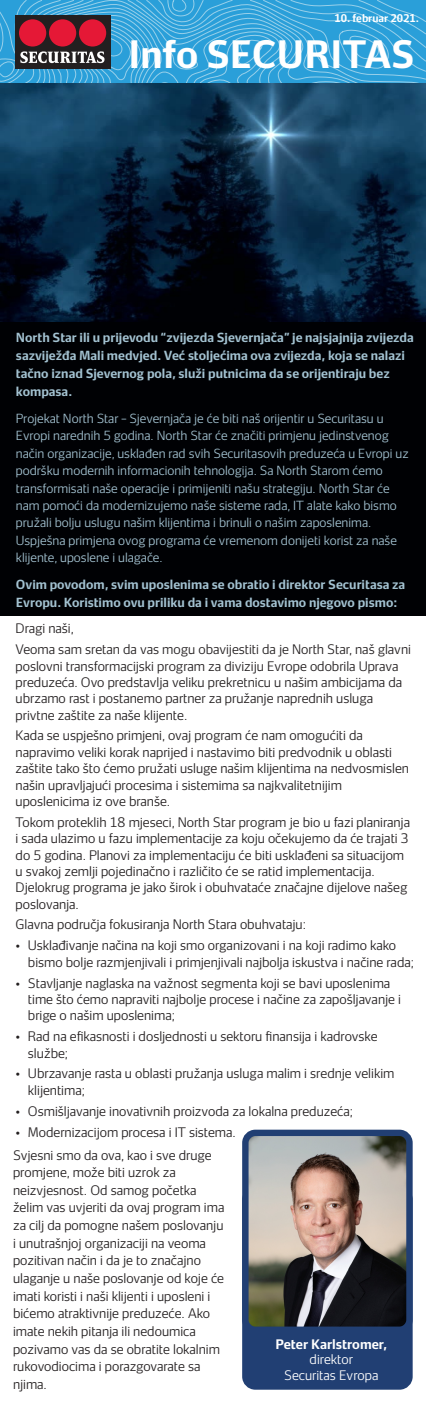
<style>
.page{position:relative;width:426px;height:1404px;background:#fff}
.page>*{position:absolute;margin:0;border:0;box-sizing:border-box;transform-origin:0 0}
.t1{font:700 36px "Securitas Sans TT";color:#fff}
.t2{font:300 12.52px/16.4px "Securitas Sans TT";color:#231f20}
.t3{font:300 12.52px/15.1px "Securitas Sans TT";color:#fff;text-align:center}
.t4{font:700 12.52px "Securitas Sans TT";color:#fff}
.t5{font:300 12px/17.4px "Securitas Sans TT";color:#a3c2d1}
.t6{font:700 12px/18.1px "Securitas Sans TT";color:#a3c2d1}
.t7{font:700 10.12px "Securitas Sans TT";color:#fff}
</style>
<div class="page">
<svg style="left:0;top:0;width:425px;height:83px;background:#4495c4"></svg>
<img style="left:0;top:83px;width:425px;height:239px">
<div style="left:0;top:322px;width:425px;height:293px;background:#000104"></div>
<div style="left:242px;top:1186px;width:170px;height:203px;background:#213f73;border:6px solid #213f73;border-radius:10px"></div>
<img style="left:249px;top:1136px;width:156px;height:189px">
<div style="left:242px;top:1129px;width:170px;height:203px;border:6px solid #213f73;border-radius:10px"></div>
<p class="t7" style="left:334px;top:14px;width:86px">10. februar 2021.</p>
<h1 class="t1" style="left:128px;top:39px;width:287px">Info SECURITAS</h1>
<p class="t6" style="left:16px;top:329px;width:399px">North Star ili u prijevodu “zvijezda Sjevernjača” je najsjajnija zvijezda sazviježđa Mali medvjed. Već stoljećima ova zvijezda, koja se nalazi tačno iznad Sjevernog pola, služi putnicima da se orijentiraju bez kompasa.</p>
<p class="t5" style="left:16px;top:410px;width:394px">Projekat North Star – Sjevernjača je će biti naš orijentir u Securitasu u Evropi narednih 5 godina. North Star će značiti primjenu jedinstvenog način organizacije, usklađen rad svih Securitasovih preduzeća u Evropi uz podršku modernih informacionih tehnologija. Sa North Starom ćemo transformisati naše operacije i primijeniti našu strategiju. North Star će nam pomoći da modernizujemo naše sisteme rada, IT alate kako bismo pružali bolju uslugu našim klijentima i brinuli o našim zaposlenima.<br>Uspješna primjena ovog programa će vremenom donijeti korist za naše klijente, uposlene i ulagače.</p>
<p class="t6" style="left:16px;top:576px;width:390px">Ovim povodom, svim uposlenima se obratio i direktor Securitasa za<br>Evropu. Koristimo ovu priliku da i vama dostavimo njegovo pismo:</p>
<p class="t2" style="left:16px;top:619px;width:396px;line-height:20.9px">Dragi naši,<br>Veoma sam sretan da vas mogu obavijestiti da je North Star, naš glavni</p>
<p class="t2" style="left:16px;top:658px;width:387px">poslovni transformacijski program za diviziju Evrope odobrila Uprava preduzeća. Ovo predstavlja veliku prekretnicu u našim ambicijama da ubrzamo rast i postanemo partner za pružanje naprednih usluga privtne zaštite za naše klijente.</p>
<p class="t2" style="left:16px;top:728px;width:394px">Kada se uspješno primjeni, ovaj program će nam omogućiti da napravimo veliki korak naprijed i nastavimo biti predvodnik u oblasti zaštite tako što ćemo pružati usluge našim klijentima na nedvosmislen našin upravljajući procesima i sistemima sa najkvalitetnijim uposlenicima iz ove branše.</p>
<p class="t2" style="left:16px;top:814px;width:395px">Tokom proteklih 18 mjeseci, North Star program je bio u fazi planiranja i sada ulazimo u fazu implementacije za koju očekujemo da će trajati 3 do 5 godina. Planovi za implementaciju će biti usklađeni sa situacijom u svakoj zemlji pojedinačno i različito će se ratid implementacija.<br>Djelokrug programa je jako širok i obuhvataće značajne dijelove našeg poslovanja.</p>
<p class="t2" style="left:28px;top:915px;width:369px;line-height:20.9px;text-indent:-12px">Glavna područja fokusiranja North Stara obuhvataju:<br>Usklađivanje načina na koji smo organizovani i na koji radimo kako</p>
<p class="t2" style="left:28px;top:952px;width:387px;line-height:20.9px">bismo bolje razmjenjivali i primjenjivali najbolja iskustva i načine rada;<br>Stavljanje naglaska na važnost segmenta koji se bavi uposlenima</p>
<p class="t2" style="left:28px;top:991px;width:374px">time što ćemo napraviti najbolje procese i načine za zapošljavanje i brige o našim uposlenima;</p>
<p class="t2" style="left:28px;top:1029px;width:350px">Rad na efikasnosti i dosljednosti u sektoru finansija i kadrovske službe;</p>
<p class="t2" style="left:28px;top:1066px;width:367px">Ubrzavanje rasta u oblasti pružanja usluga malim i srednje velikim klijentima;</p>
<p class="t2" style="left:28px;top:1101px;width:326px;line-height:20.9px">Osmišljavanje inovativnih proizvoda za lokalna preduzeća;<br>Modernizacijom procesa i IT sistema.</p>
<p class="t2" style="left:13px;top:1146px;width:212px;line-height:17.6px">Svjesni smo da ova, kao i sve druge promjene, može biti uzrok za neizvjesnost. Od samog početka želim vas uvjeriti da ovaj program ima za cilj da pomogne našem poslovanju i unutrašnjoj organizaciji na veoma pozitivan način i da je to značajno ulaganje u naše poslovanje od koje će imati koristi i naši klijenti i uposleni i bićemo atraktivnije preduzeće. Ako imate nekih pitanja ili nedoumica pozivamo vas da se obratite lokalnim rukovodiocima i porazgovarate sa njima.</p>
<p class="t4" style="left:275px;top:1338px;width:113px">Peter Karlstromer,</p>
<p class="t3" style="left:284px;top:1352px;width:96px">direktor<br>Securitas Evropa</p>
</div>
